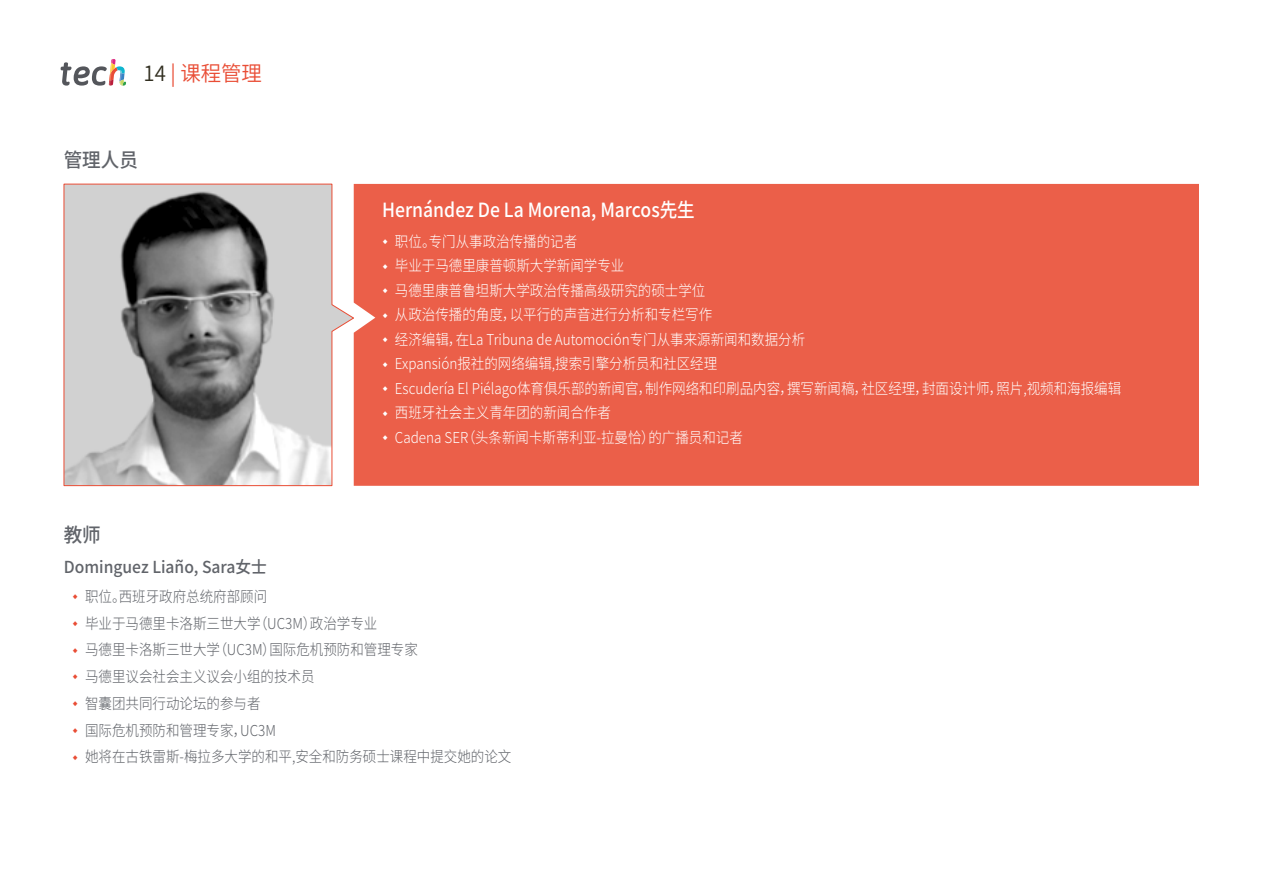
<style>
.page{position:relative;width:1263px;height:893px;background:#fff}
.page>*{position:absolute;margin:0;border:0;box-sizing:border-box;transform-origin:0 0}
.t1{font:21px "Source Han Sans CN";color:#e94d35}
.t2{font:500 19.5px "Source Han Sans CN";color:#fff;scale:.9 1}
.t3{font:500 19.5px "Source Han Sans CN";color:#61646a;scale:.95 1}
.t4{font:500 16.5px "Source Han Sans CN";color:#61646a;scale:.95 1}
.t5{font:300 15px/24.5px "Source Han Sans CN";color:#fff;scale:.9 1}
.t6{font:300 15px/26.7px "Source Han Sans CN";color:#61646a;scale:.9 1}
.s1{color:#312e20}
</style>
<div class="page">
<div style="left:354px;top:184px;width:845px;height:302px;background:#eb5f49"></div>
<svg style="left:64px;top:184px;width:290px;height:302px;background:#aeacac"></svg>
<svg style="left:61px;top:59px;width:65px;height:27px"></svg>
<svg style="left:383px;top:239px;width:4px;height:5px"></svg>
<svg style="left:383px;top:264px;width:4px;height:5px"></svg>
<svg style="left:383px;top:288px;width:4px;height:5px"></svg>
<svg style="left:383px;top:313px;width:4px;height:5px"></svg>
<svg style="left:383px;top:337px;width:4px;height:5px"></svg>
<svg style="left:383px;top:362px;width:4px;height:5px"></svg>
<svg style="left:383px;top:386px;width:4px;height:5px"></svg>
<svg style="left:383px;top:411px;width:4px;height:5px"></svg>
<svg style="left:383px;top:435px;width:4px;height:5px"></svg>
<h1 class="t1" style="left:144px;top:61px;width:120px"><span class="s1">14</span> | 课程管理</h1>
<h2 class="t3" style="left:64px;top:148px;width:80px">管理人员</h2>
<h2 class="t2" style="left:382px;top:199px;width:349px">Hernández De La Morena, Marcos先生</h2>
<p class="t5" style="left:395px;top:230px;width:808px">职位。专门从事政治传播的记者<br>毕业于马德里康普顿斯大学新闻学专业<br>马德里康普鲁坦斯大学政治传播高级研究的硕士学位<br>从政治传播的角度，以平行的声音进行分析和专栏写作<br>经济编辑，在La Tribuna de Automoción专门从事来源新闻和数据分析<br>Expansión报社的网络编辑,搜索引擎分析员和社区经理<br>Escudería El Piélago体育俱乐部的新闻官，制作网络和印刷品内容，撰写新闻稿，社区经理，封面设计师，照片,视频和海报编辑西班牙社会主义青年团的新闻合作者<br>Cadena SER（头条新闻卡斯蒂利亚-拉曼恰）的广播员和记者</p>
<h2 class="t3" style="left:64px;top:523px;width:41px">教师</h2>
<p class="t4" style="left:64px;top:558px;width:215px">Dominguez Liaño, Sara女士</p>
<p class="t6" style="left:85px;top:583px;width:475px">职位。西班牙政府总统府部顾问<br>毕业于马德里卡洛斯三世大学（UC3M）政治学专业<br>马德里卡洛斯三世大学（UC3M）国际危机预防和管理专家<br>马德里议会社会主义议会小组的技术员<br>智囊团共同行动论坛的参与者<br>国际危机预防和管理专家，UC3M<br>她将在古铁雷斯-梅拉多大学的和平,安全和防务硕士课程中提交她的论文</p>
</div>
